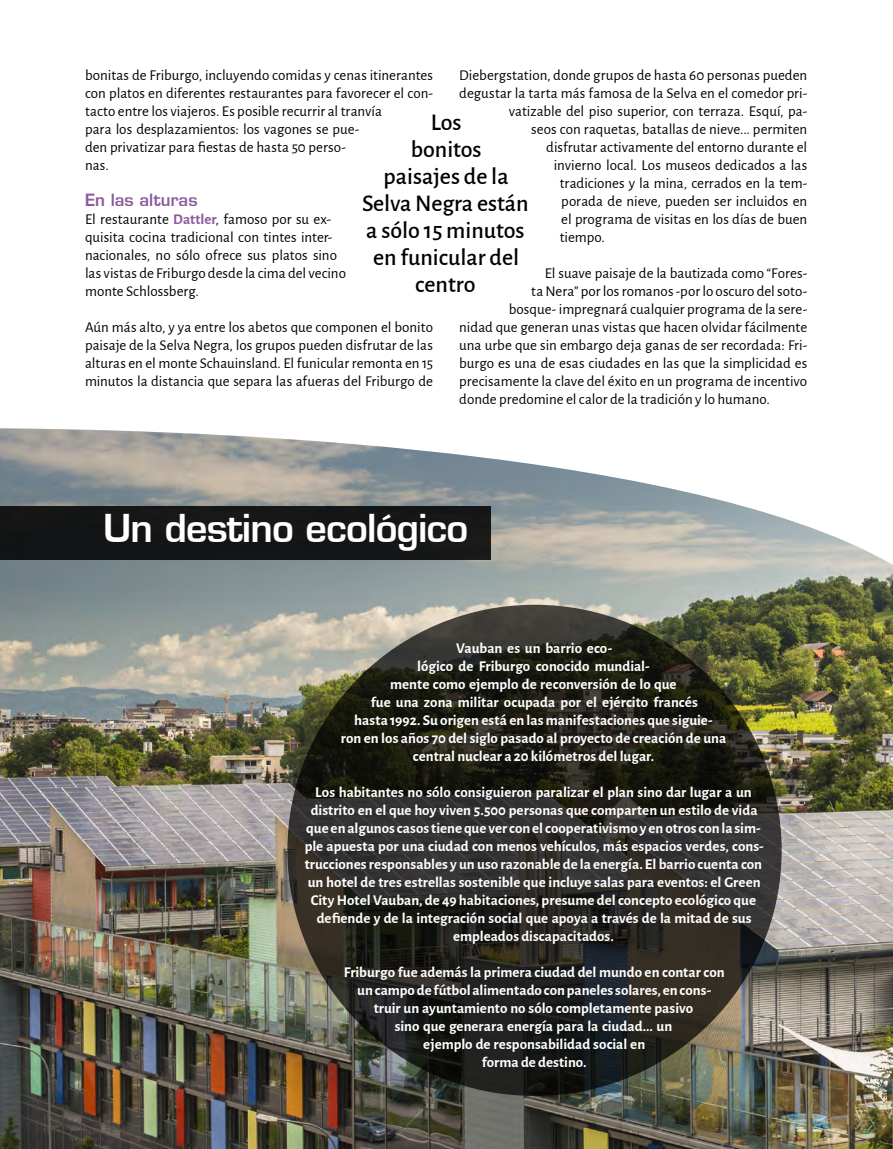
<style>
.page{position:relative;width:893px;height:1149px;background:#fff}
.page>*{position:absolute;margin:0;border:0;box-sizing:border-box;transform-origin:0 0}
.t1{font:700 37.5px "Euromode";letter-spacing:-.02em;color:#fff}
.t2{font:500 24px/27px "Alegreya Sans";color:#000;text-align:center}
.t3{font:700 16.5px "Euromode";color:#8b5c9e}
.t4{font:15px/18px "Alegreya Sans";color:#000}
.t5{font:700 15px/18px "Alegreya Sans";color:#fff;text-align:center}
.s1{font-weight:700;color:#8b5c9e}
</style>
<div class="page">
<img style="left:0;top:428px;width:893px;height:720px">
<svg style="left:287px;top:604px;width:495px;height:491px"></svg>
<div style="left:0;top:506px;width:491px;height:53px;background:#141616"></div>
<p class="t4" style="left:85px;top:66px;width:350px">bonitas de Friburgo, incluyendo comidas y cenas itinerantes con platos en diferentes restaurantes para favorecer el con&shy;tacto entre los viajeros. Es posible recurrir al tranvía<br>para los desplazamientos: los vagones se pue-<br>den privatizar para fiestas de hasta 50 perso-<br>nas.</p>
<p class="t3" style="left:85px;top:190px;width:114px">En las alturas</p>
<p class="t4" style="left:85px;top:210px;width:263px">El restaurante <span class="s1">Dattler</span>, famoso por su ex&shy;quisita cocina tradicional con tintes inter&shy;nacionales, no sólo ofrece sus platos sino las vistas de Friburgo desde la cima del vecino monte Schlossberg.</p>
<p class="t4" style="left:85px;top:318px;width:350px;text-align:justify">Aún más alto, y ya entre los abetos que componen el bonito paisaje de la Selva Negra, los grupos pueden disfrutar de las alturas en el monte Schauinsland. El funicular remonta en 15 minutos la distancia que separa las afueras del Friburgo de</p>
<p class="t4" style="left:459px;top:66px;width:349px">Diebergstation, donde grupos de hasta 60 personas pueden</p>
<p class="t4" style="left:459px;top:84px;width:349px">degustar la tarta más famosa de la Selva en el comedor pri-</p>
<p class="t4" style="left:509px;top:102px;width:300px">vatizable del piso superior, con terraza. Esquí, pa-</p>
<p class="t4" style="left:531px;top:120px;width:278px">seos con raquetas, batallas de nieve... permiten</p>
<p class="t4" style="left:546px;top:138px;width:262px">disfrutar activamente del entorno durante el</p>
<p class="t4" style="left:554px;top:156px;width:255px">invierno local. Los museos dedicados a las</p>
<p class="t4" style="left:560px;top:174px;width:249px">tradiciones y la mina, cerrados en la tem-</p>
<p class="t4" style="left:561px;top:192px;width:248px">porada de nieve, pueden ser incluidos en</p>
<p class="t4" style="left:561px;top:210px;width:248px">el programa de visitas en los días de buen</p>
<p class="t4" style="left:560px;top:228px;width:47px">tiempo.</p>
<p class="t4" style="left:545px;top:264px;width:264px">El suave paisaje de la bautizada como “Fores-</p>
<p class="t4" style="left:531px;top:282px;width:277px">ta Nera” por los romanos -por lo oscuro del soto-</p>
<p class="t4" style="left:509px;top:300px;width:300px">bosque- impregnará cualquier programa de la sere-</p>
<p class="t4" style="left:459px;top:318px;width:349px">nidad que generan unas vistas que hacen olvidar fácilmente</p>
<p class="t4" style="left:459px;top:336px;width:349px">una urbe que sin embargo deja ganas de ser recordada: Fri-</p>
<p class="t4" style="left:459px;top:354px;width:349px">burgo es una de esas ciudades en las que la simplicidad es</p>
<p class="t4" style="left:459px;top:372px;width:350px">precisamente la clave del éxito en un programa de incentivo</p>
<p class="t4" style="left:459px;top:390px;width:312px">donde predomine el calor de la tradición y lo humano.</p>
<h2 class="t2" style="left:362px;top:107px;width:168px">Los<br>bonitos<br>paisajes de la<br>Selva Negra están a sólo 15 minutos en funicular del centro</h2>
<h1 class="t1" style="left:103px;top:505px;width:367px">Un destino ecológico</h1>
<p class="t5" style="left:341px;top:637px;width:387px">Vauban es un barrio eco-<br>lógico de Friburgo conocido mundial-<br>mente como ejemplo de reconversión de lo que<br>fue una zona militar ocupada por el ejército francés<br>hasta 1992. Su origen está en las manifestaciones que siguie-<br>ron en los años 70 del siglo pasado al proyecto de creación de una central nuclear a 20 kilómetros del lugar.</p>
<p class="t5" style="left:305px;top:781px;width:461px">Los habitantes no sólo consiguieron paralizar el plan sino dar lugar a un distrito en el que hoy viven 5.500 personas que comparten un estilo de vida que en algunos casos tiene que ver con el cooperativismo y en otros con la sim&shy;ple apuesta por una ciudad con menos vehículos, más espacios verdes, cons&shy;trucciones responsables y un uso razonable de la energía. El barrio cuenta con un hotel de tres estrellas sostenible que incluye salas para eventos: el Green City Hotel Vauban, de 49 habitaciones, presume del concepto ecológico que defiende y de la integración social que apoya a través de la mitad de sus empleados discapacitados.</p>
<p class="t5" style="left:344px;top:961px;width:382px">Friburgo fue además la primera ciudad del mundo en contar con un campo de fútbol alimentado con paneles solares, en cons&shy;truir un ayuntamiento no sólo completamente pasivo<br>sino que generara energía para la ciudad... un<br>ejemplo de responsabilidad social en<br>forma de destino.</p>
</div>
